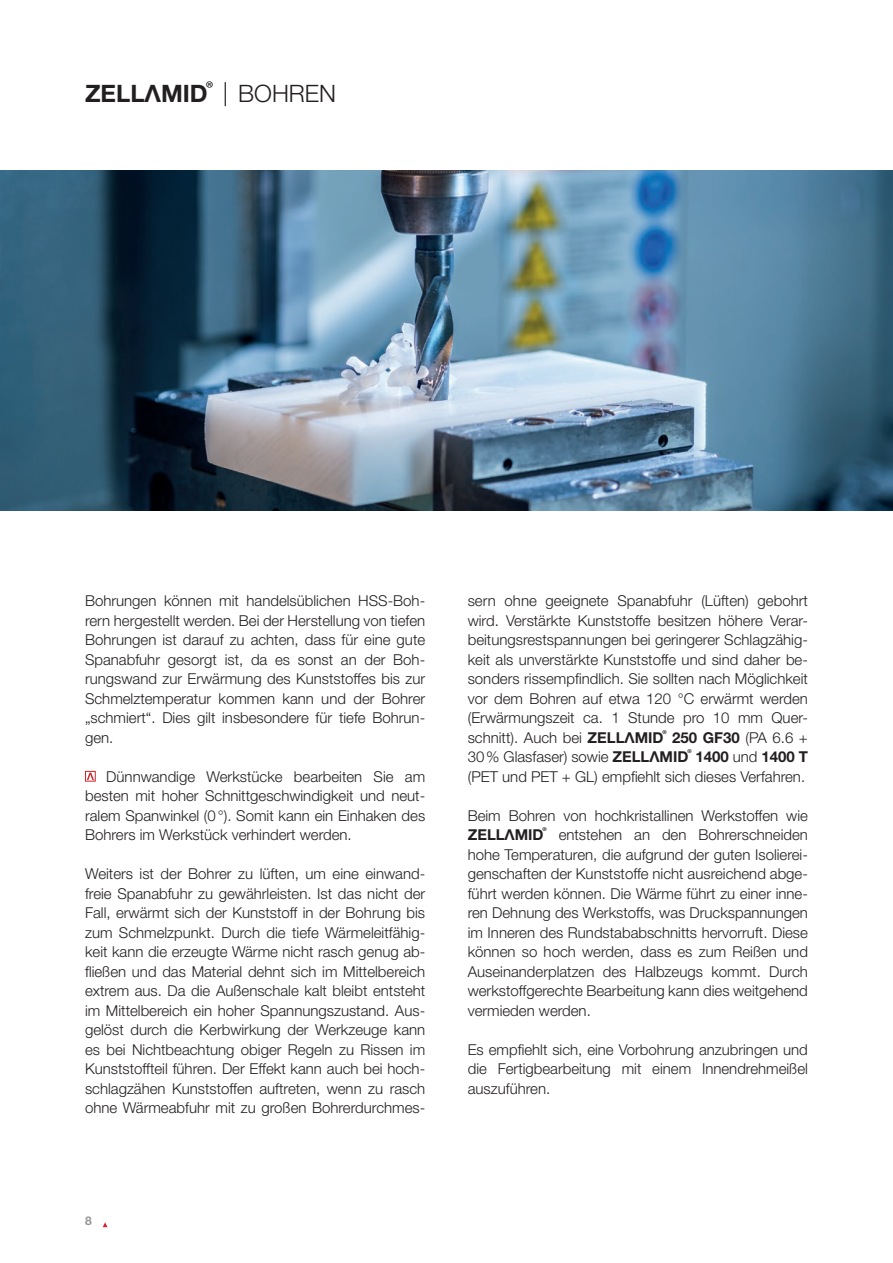
<style>
.page{position:relative;width:893px;height:1263px;background:#fff}
.page>*{position:absolute;margin:0;border:0;box-sizing:border-box;transform-origin:0 0}
.t1{font:24px "ZELLAMID";color:#231f20}
.t2{font:300 15px/19.5px "Helvetica Neue LT Pro";color:#231f20;text-align:justify}
.t3{font:700 12px "Helvetica Neue LT Pro";color:#939598}
.s1{font-family:"Helvetica Neue LT Pro";font-weight:300}
.s2{font-family:"ZELLAMID";font-weight:400}
.s3{font-weight:700}
</style>
<div class="page">
<svg style="left:103px;top:1222px;width:4px;height:5px"></svg>
<img style="left:0;top:170px;width:893px;height:340px">
<div style="left:85px;top:771px;width:11px;height:10px;border:1px solid #d1232a"></div>
<svg style="left:87px;top:773px;width:7px;height:7px"></svg>
<h1 class="t1" style="left:85px;top:78px;width:252px">ZELLAMID® <span class="s1">| BOHREN</span></h1>
<p class="t2" style="left:85px;top:591px;width:342px">Bohrungen können mit handelsüblichen HSS-Boh&shy;rern hergestellt werden. Bei der Herstellung von tiefen Bohrungen ist darauf zu achten, dass für eine gute Spanabfuhr gesorgt ist, da es sonst an der Boh&shy;rungswand zur Erwärmung des Kunststoffes bis zur Schmelztemperatur kommen kann und der Bohrer „schmiert“. Dies gilt insbesondere für tiefe Bohrun&shy;gen.</p>
<p class="t2" style="left:85px;top:766px;width:342px;text-indent:21px">Dünnwandige Werkstücke bearbeiten Sie am besten mit hoher Schnittgeschwindigkeit und neut&shy;ralem Spanwinkel (0°). Somit kann ein Einhaken des Bohrers im Werkstück verhindert werden.</p>
<p class="t2" style="left:85px;top:864px;width:342px">Weiters ist der Bohrer zu lüften, um eine einwand&shy;freie Spanabfuhr zu gewährleisten. Ist das nicht der Fall, erwärmt sich der Kunststoff in der Bohrung bis zum Schmelzpunkt. Durch die tiefe Wärmeleitfähig&shy;keit kann die erzeugte Wärme nicht rasch genug ab&shy;fließen und das Material dehnt sich im Mittelbereich extrem aus. Da die Außenschale kalt bleibt entsteht im Mittelbereich ein hoher Spannungszustand. Aus&shy;gelöst durch die Kerbwirkung der Werkzeuge kann es bei Nichtbeachtung obiger Regeln zu Rissen im Kunststoffteil führen. Der Effekt kann auch bei hoch&shy;schlagzähen Kunststoffen auftreten, wenn zu rasch ohne Wärmeabfuhr mit zu großen Bohrerdurchmes-</p>
<p class="t3" style="left:85px;top:1213px;width:8px">8</p>
<p class="t2" style="left:468px;top:591px;width:342px">sern ohne geeignete Spanabfuhr (Lüften) gebohrt wird. Verstärkte Kunststoffe besitzen höhere Verar&shy;beitungsrestspannungen bei geringerer Schlagzähig&shy;keit als unverstärkte Kunststoffe und sind daher be&shy;sonders rissempfindlich. Sie sollten nach Möglichkeit vor dem Bohren auf etwa 120 °C erwärmt werden (Erwärmungszeit ca. 1 Stunde pro 10 mm Quer&shy;schnitt). Auch bei <span class="s2">ZELLAMID®</span> <span class="s3">250 GF30</span> (PA 6.6 + 30% Glasfaser) sowie <span class="s2">ZELLAMID®</span> <span class="s3">1400</span> und <span class="s3">1400 T </span>(PET und PET + GL) empfiehlt sich dieses Verfahren.</p>
<p class="t2" style="left:468px;top:805px;width:342px">Beim Bohren von hochkristallinen Werkstoffen wie <span class="s2">ZELLAMID®</span> entstehen an den Bohrerschneiden hohe Temperaturen, die aufgrund der guten Isolierei&shy;genschaften der Kunststoffe nicht ausreichend abge&shy;führt werden können. Die Wärme führt zu einer inne&shy;ren Dehnung des Werkstoffs, was Druckspannungen im Inneren des Rundstababschnitts hervorruft. Diese können so hoch werden, dass es zum Reißen und Auseinanderplatzen des Halbzeugs kommt. Durch werkstoffgerechte Bearbeitung kann dies weitgehend vermieden werden.</p>
<p class="t2" style="left:468px;top:1039px;width:342px">Es empfiehlt sich, eine Vorbohrung anzubringen und die Fertigbearbeitung mit einem Innendrehmeißel auszuführen.</p>
</div>
